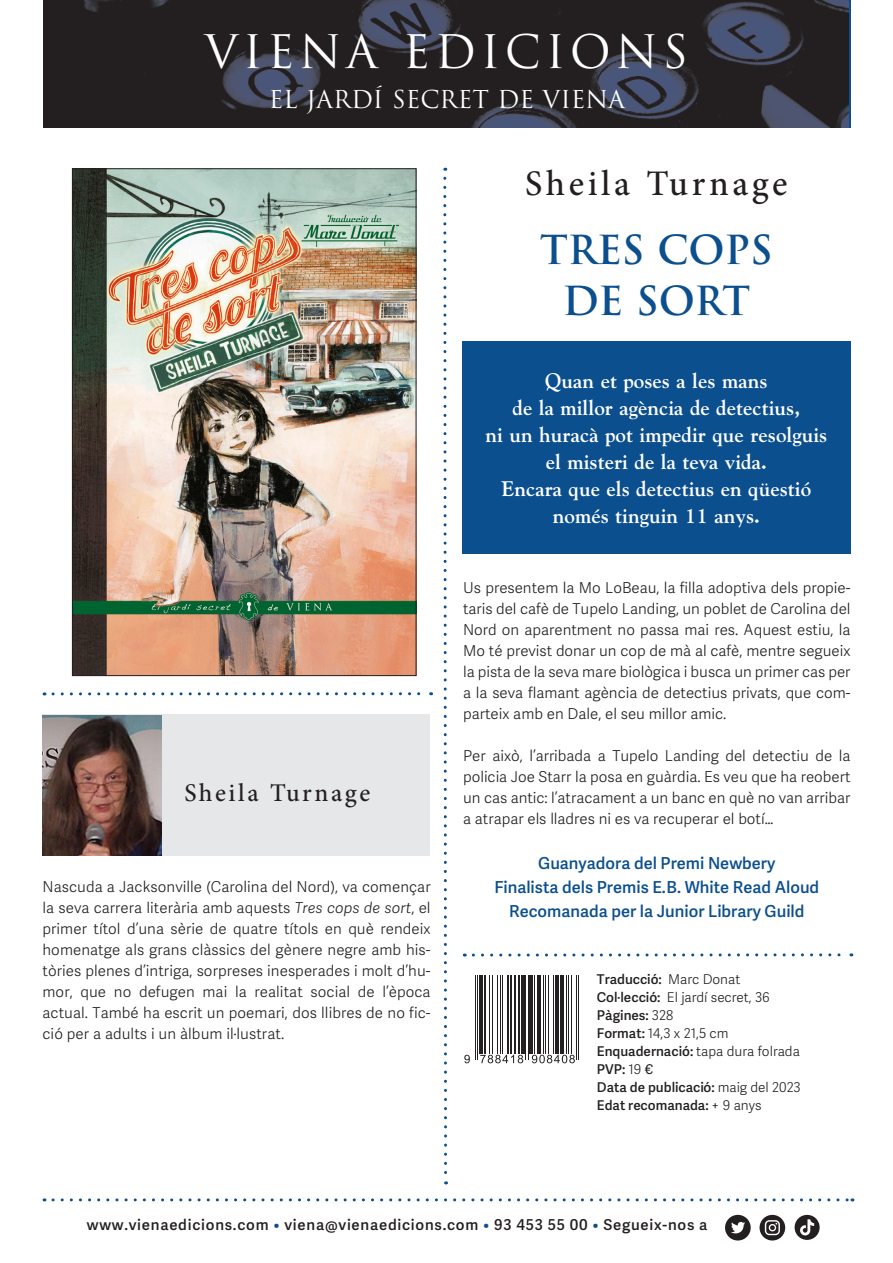
<style>
.page{position:relative;width:893px;height:1263px;background:#fff}
.page>*{position:absolute;margin:0;border:0;box-sizing:border-box;transform-origin:0 0}
.t1{font:45px "Trajan Pro";letter-spacing:.1em;color:#fff}
.t2{font:700 39px/51px "Trajan Pro";color:#0b4f8e;text-align:center}
.t3{font:500 36px "Minion Pro";letter-spacing:.1em;color:#231f20}
.t4{font:500 25.5px "Minion Pro";letter-spacing:.1em;color:#231f20}
.t5{font:24px "Trajan Pro";color:#fff}
.t6{font:700 21px "Goudy Std";color:#fff}
.t7{font:600 16.5px "Adelle Sans";color:#0b4f8e}
.t8{font:300 15px/21px "Adelle Sans";color:#231f20;text-align:justify}
.t9{font:600 15px "Adelle Sans";letter-spacing:.05em;color:#231f20}
.t10{font:600 13.5px "Adelle Sans";color:#231f20}
.t11{font:300 13.5px "Adelle Sans";color:#231f20}
.s1{font-style:italic}
.s2{font-weight:300}
.s3{font-weight:600}
.s4{font-weight:400}
.s5{color:#0b4f8e}
</style>
<div class="page">
<img style="left:74px;top:170px;width:340px;height:504px">
<svg style="left:443px;top:168px;width:5px;height:1016px"></svg>
<svg style="left:53px;top:692px;width:379px;height:3px"></svg>
<div style="left:462px;top:342px;width:388px;height:212px;background:#0b4f8e"></div>
<img style="left:44px;top:0;width:804px;height:128px">
<svg style="left:53px;top:1198px;width:800px;height:3px"></svg>
<svg style="left:473px;top:953px;width:379px;height:3px"></svg>
<svg style="left:480px;top:1055px;width:43px;height:8px"></svg>
<svg style="left:532px;top:1055px;width:43px;height:8px"></svg>
<svg style="left:464px;top:1055px;width:6px;height:8px"></svg>
<hr style="left:475px;top:975px;width:1px;height:85px;background:#231f20">
<hr style="left:477px;top:975px;width:1px;height:85px;background:#231f20">
<hr style="left:479px;top:975px;width:3px;height:78px;background:#231f20">
<hr style="left:484px;top:975px;width:2px;height:78px;background:#231f20">
<hr style="left:489px;top:975px;width:1px;height:78px;background:#231f20">
<hr style="left:492px;top:975px;width:1px;height:78px;background:#231f20">
<hr style="left:497px;top:975px;width:1px;height:78px;background:#231f20">
<hr style="left:500px;top:975px;width:1px;height:78px;background:#231f20">
<hr style="left:502px;top:975px;width:1px;height:78px;background:#231f20">
<hr style="left:507px;top:975px;width:2px;height:78px;background:#231f20">
<hr style="left:510px;top:975px;width:2px;height:78px;background:#231f20">
<hr style="left:514px;top:975px;width:2px;height:78px;background:#231f20">
<hr style="left:518px;top:975px;width:2px;height:78px;background:#231f20">
<hr style="left:521px;top:975px;width:3px;height:78px;background:#231f20">
<hr style="left:525px;top:975px;width:1px;height:85px;background:#231f20">
<hr style="left:528px;top:975px;width:1px;height:85px;background:#231f20">
<hr style="left:530px;top:975px;width:3px;height:78px;background:#231f20">
<hr style="left:534px;top:975px;width:1px;height:78px;background:#231f20">
<hr style="left:537px;top:975px;width:3px;height:78px;background:#231f20">
<hr style="left:543px;top:975px;width:1px;height:78px;background:#231f20">
<hr style="left:545px;top:975px;width:1px;height:78px;background:#231f20">
<hr style="left:548px;top:975px;width:1px;height:78px;background:#231f20">
<hr style="left:553px;top:975px;width:1px;height:78px;background:#231f20">
<hr style="left:555px;top:975px;width:3px;height:78px;background:#231f20">
<hr style="left:560px;top:975px;width:4px;height:78px;background:#231f20">
<hr style="left:566px;top:975px;width:1px;height:78px;background:#231f20">
<hr style="left:568px;top:975px;width:1px;height:78px;background:#231f20">
<hr style="left:571px;top:975px;width:1px;height:78px;background:#231f20">
<hr style="left:576px;top:975px;width:1px;height:85px;background:#231f20">
<hr style="left:578px;top:975px;width:1px;height:85px;background:#231f20">
<div style="left:43px;top:714px;width:387px;height:142px;background:#e6e7e9"></div>
<img style="left:43px;top:715px;width:119px;height:141px">
<svg style="left:725px;top:1215px;width:26px;height:25px"></svg>
<svg style="left:759px;top:1215px;width:26px;height:25px"></svg>
<svg style="left:795px;top:1215px;width:25px;height:25px"></svg>
<p class="t1" style="left:205px;top:23px;width:485px">VIENA EDICIONS</p>
<p class="t5" style="left:269px;top:84px;width:358px">EL JARDÍ SECRET DE VIENA</p>
<p class="t3" style="left:525px;top:160px;width:264px">Sheila Turnage</p>
<p class="t2" style="left:540px;top:225px;width:234px">TRES COPS<br>DE SORT</p>
<p class="t4" style="left:184px;top:776px;width:187px">Sheila Turnage</p>
<p class="t8" style="left:43px;top:876px;width:390px">Nascuda a Jacksonville (Carolina del Nord), va començar la seva carrera literària amb aquests <span class="s1">Tres cops de sort</span>, el primer títol d’una sèrie de quatre títols en què rendeix homenatge als grans clàssics del gènere negre amb his&shy;tòries plenes d’intriga, sorpreses inesperades i molt d’hu&shy;mor, que no defugen mai la realitat social de l’època actual. També ha escrit un poemari, dos llibres de no fic&shy;ció per a adults i un àlbum il·lustrat.</p>
<p class="t6" style="left:545px;top:368px;width:224px">Quan et poses a les mans</p>
<p class="t6" style="left:513px;top:395px;width:289px">de la millor agència de detectius,</p>
<p class="t6" style="left:485px;top:422px;width:343px">ni un huracà pot impedir que resolguis</p>
<p class="t6" style="left:546px;top:449px;width:223px">el misteri de la teva vida.</p>
<p class="t6" style="left:502px;top:476px;width:311px">Encara que els detectius en qüestió</p>
<p class="t6" style="left:553px;top:503px;width:209px">només tinguin 11 anys.</p>
<p class="t8" style="left:463px;top:577px;width:389px">Us presentem la Mo LoBeau, la filla adoptiva dels propie&shy;taris del cafè de Tupelo Landing, un poblet de Carolina del Nord on aparentment no passa mai res. Aquest estiu, la Mo té previst donar un cop de mà al cafè, mentre segueix la pista de la seva mare biològica i busca un primer cas per a la seva flamant agència de detectius privats, que com&shy;parteix amb en Dale, el seu millor amic.</p>
<p class="t8" style="left:463px;top:745px;width:389px">Per això, l’arribada a Tupelo Landing del detectiu de la policia Joe Starr la posa en guàrdia. Es veu que ha reobert un cas antic: l’atracament a un banc en què no van arribar a atrapar els lladres ni es va recuperar el botí…</p>
<p class="t7" style="left:538px;top:854px;width:239px">Guanyadora del Premi Newbery</p>
<p class="t7" style="left:494px;top:878px;width:326px">Finalista dels Premis E.B. White Read Aloud</p>
<p class="t7" style="left:509px;top:902px;width:297px">Recomanada per la Junior Library Guild</p>
<p class="t10" style="left:597px;top:971px;width:145px">Traducció: <span class="s2">Marc Donat</span></p>
<p class="t11" style="left:597px;top:989px;width:174px"><span class="s3">Col·lecció:</span> El jardí secret, 36</p>
<p class="t10" style="left:597px;top:1007px;width:78px">Pàgines: <span class="s2">328</span></p>
<p class="t11" style="left:597px;top:1025px;width:133px"><span class="s3">Format:</span> 14,3 x 21,5 cm</p>
<p class="t11" style="left:597px;top:1043px;width:204px"><span class="s3">Enquadernació:</span> tapa dura folrada</p>
<p class="t10" style="left:597px;top:1061px;width:58px">PVP: <span class="s2">19</span> <span class="s4">€</span></p>
<p class="t10" style="left:597px;top:1079px;width:205px">Data de publicació: <span class="s2">maig del 2023</span></p>
<p class="t10" style="left:597px;top:1097px;width:166px">Edat recomanada: <span class="s2">+ 9 anys</span></p>
<p class="t9" style="left:87px;top:1216px;width:622px">www.vienaedicions.com <span class="s5">•</span> viena@vienaedicions.com <span class="s5">•</span> 93 453 55 00 <span class="s5">•</span> Segueix-nos a</p>
</div>
